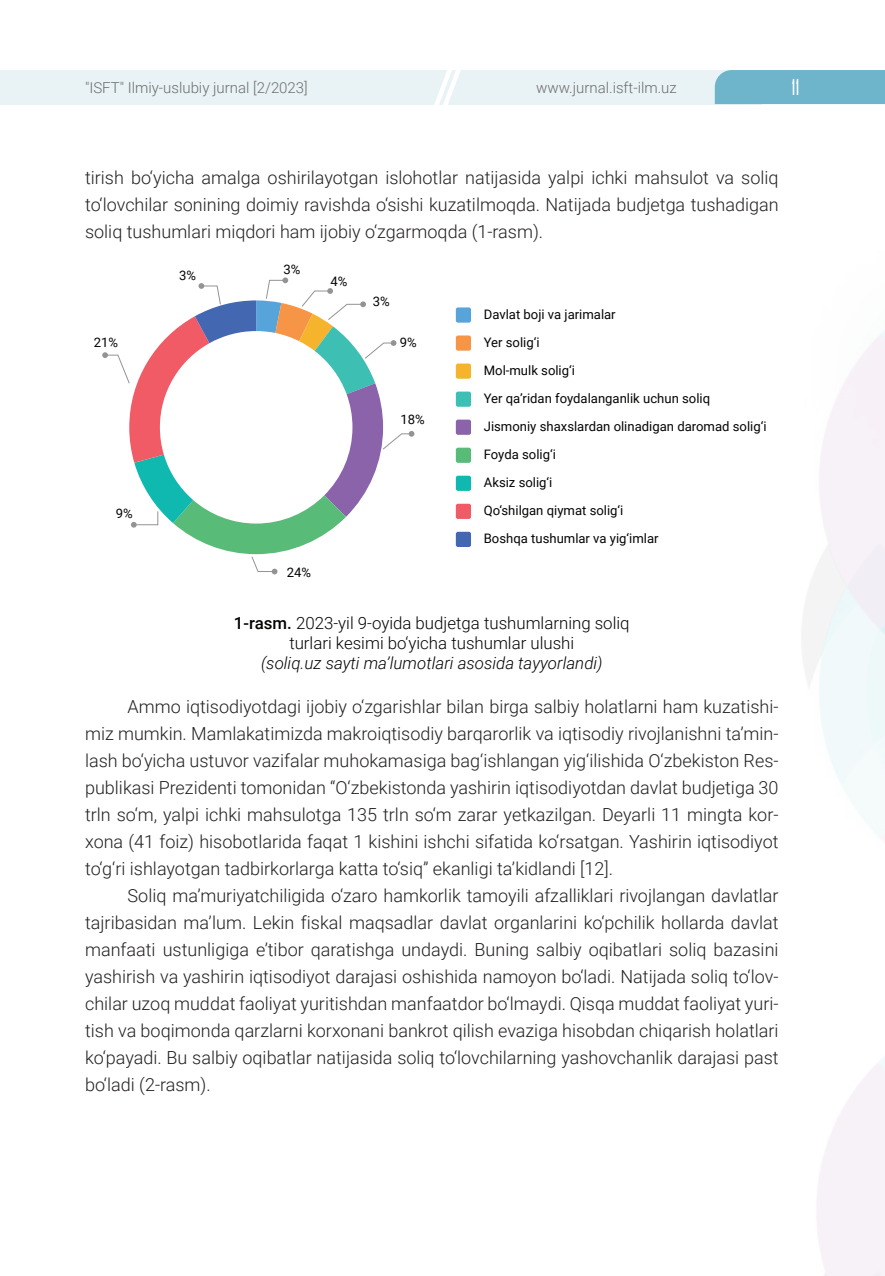
<style>
.page{position:relative;width:885px;height:1276px;background:#fff}
.page>*{position:absolute;margin:0;border:0;box-sizing:border-box;transform-origin:0 0}
.t1{font:21px "Agency FB";color:#fff}
.t2{font:300 18px/27px "Roboto";color:#231f20;text-align:justify}
.t3{font:300 16.8px/20.2px "Roboto";color:#040503;text-align:center}
.t4{font:italic 300 16.8px "Roboto";color:#040503}
.t5{font:300 15px "Roboto";color:#6c6d70}
.t6{font:13.05px/28px "Roboto";color:#040503}
.s1{font-weight:500}
</style>
<div class="page">
<div style="left:0;top:70px;width:762px;height:34px;background:#e9f3f5"></div>
<div style="left:714px;top:70px;width:170px;height:34px;background:#6eb5cb"></div>
<svg style="left:406px;top:70px;width:73px;height:35px"></svg>
<div style="left:456px;top:307px;width:15px;height:16px;background:#57a4da;border-radius:2px"></div>
<div style="left:456px;top:335px;width:15px;height:16px;background:#f69546;border-radius:2px"></div>
<div style="left:456px;top:363px;width:15px;height:16px;background:#f5b42b;border-radius:2px"></div>
<div style="left:456px;top:391px;width:15px;height:16px;background:#3ebfb3;border-radius:2px"></div>
<div style="left:456px;top:419px;width:15px;height:16px;background:#8a63aa;border-radius:2px"></div>
<div style="left:456px;top:448px;width:15px;height:15px;background:#58bc78;border-radius:2px"></div>
<div style="left:456px;top:476px;width:15px;height:15px;background:#10b9af;border-radius:2px"></div>
<div style="left:456px;top:504px;width:15px;height:15px;background:#f05b66;border-radius:2px"></div>
<div style="left:456px;top:532px;width:15px;height:15px;background:#4367b1;border-radius:2px"></div>
<svg style="left:102px;top:277px;width:312px;height:297px"></svg>
<p class="t5" style="left:85px;top:77px;width:224px">"ISFT" Ilmiy-uslubiy jurnal [2/2023]</p>
<p class="t5" style="left:536px;top:77px;width:142px">www.jurnal.isft-ilm.uz</p>
<p class="t1" style="left:791px;top:74px;width:10px">11</p>
<p class="t2" style="left:85px;top:163px;width:695px">tirish bo‘yicha amalga oshirilayotgan islohotlar natijasida yalpi ichki mahsulot va soliq to‘lovchilar sonining doimiy ravishda o‘sishi kuzatilmoqda. Natijada budjetga tushadigan soliq tushumlari miqdori ham ijobiy o‘zgarmoqda (1-rasm).</p>
<p class="t6" style="left:94px;top:328px;width:26px">21%</p>
<p class="t6" style="left:179px;top:261px;width:18px">3%</p>
<p class="t6" style="left:116px;top:499px;width:18px">9%</p>
<p class="t6" style="left:283px;top:255px;width:18px">3%</p>
<p class="t6" style="left:330px;top:267px;width:18px">4%</p>
<p class="t6" style="left:373px;top:287px;width:18px">3%</p>
<p class="t6" style="left:400px;top:328px;width:18px">9%</p>
<p class="t6" style="left:400px;top:405px;width:26px">18%</p>
<p class="t6" style="left:287px;top:557px;width:26px">24%</p>
<p class="t6" style="left:484px;top:300px;width:133px">Davlat boji va jarimalar</p>
<p class="t6" style="left:484px;top:328px;width:284px">Yer solig‘i<br>Mol-mulk solig‘i<br>Yer qa’ridan foydalanganlik uchun soliq<br>Jismoniy shaxslardan olinadigan daromad solig‘i<br>Foyda solig‘i<br>Aksiz solig‘i<br>Qo‘shilgan qiymat solig‘i<br>Boshqa tushumlar va yig‘imlar</p>
<p class="t3" style="left:234px;top:612px;width:397px"><span class="s1">1-rasm.</span> 2023-yil 9-oyida budjetga tushumlarning soliq turlari kesimi bo‘yicha tushumlar ulushi</p>
<p class="t4" style="left:261px;top:651px;width:343px">(soliq.uz sayti ma’lumotlari asosida tayyorlandi)</p>
<p class="t2" style="left:85px;top:692px;width:695px;text-indent:43px">Ammo iqtisodiyotdagi ijobiy o‘zgarishlar bilan birga salbiy holatlarni ham kuzatishi&shy;miz mumkin. Mamlakatimizda makroiqtisodiy barqarorlik va iqtisodiy rivojlanishni ta’min&shy;lash bo‘yicha ustuvor vazifalar muhokamasiga bag‘ishlangan yig‘ilishida O‘zbekiston Res&shy;publikasi Prezidenti tomonidan “O‘zbekistonda yashirin iqtisodiyotdan davlat budjetiga 30 trln so‘m, yalpi ichki mahsulotga 135 trln so‘m zarar yetkazilgan. Deyarli 11 mingta kor&shy;xona (41 foiz) hisobotlarida faqat 1 kishini ishchi sifatida ko‘rsatgan. Yashirin iqtisodiyot to‘g‘ri ishlayotgan tadbirkorlarga katta to‘siq” ekanligi ta’kidlandi [12].</p>
<p class="t2" style="left:85px;top:881px;width:695px;text-indent:43px">Soliq ma’muriyatchiligida o‘zaro hamkorlik tamoyili afzalliklari rivojlangan davlatlar tajribasidan ma’lum. Lekin fiskal maqsadlar davlat organlarini ko‘pchilik hollarda davlat manfaati ustunligiga e’tibor qaratishga undaydi. Buning salbiy oqibatlari soliq bazasini yashirish va yashirin iqtisodiyot darajasi oshishida namoyon bo‘ladi. Natijada soliq to‘lov&shy;chilar uzoq muddat faoliyat yuritishdan manfaatdor bo‘lmaydi. Qisqa muddat faoliyat yuri&shy;tish va boqimonda qarzlarni korxonani bankrot qilish evaziga hisobdan chiqarish holatlari ko‘payadi. Bu salbiy oqibatlar natijasida soliq to‘lovchilarning yashovchanlik darajasi past bo‘ladi (2-rasm).</p>
</div>
